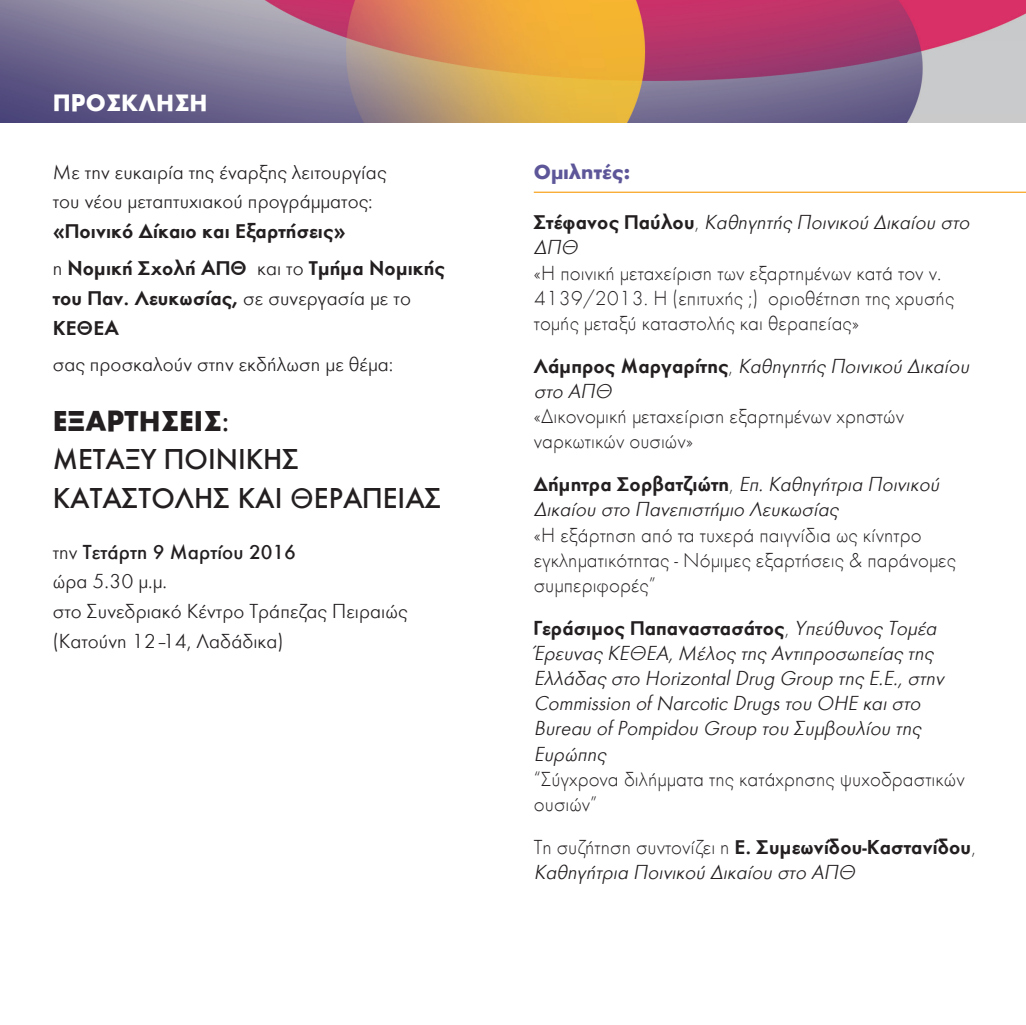
<style>
.page{position:relative;width:1026px;height:1025px;background:#fff}
.page>*{position:absolute;margin:0;border:0;box-sizing:border-box;transform-origin:0 0}
.t1{font:500 29.75px/38.5px "Futura Greek";color:#231f20}
.t2{font:700 29.75px "Futura Greek";color:#231f20}
.t3{font:700 24.5px "Futura Greek";color:#fff}
.t4{font:italic 300 21px/25.2px "Futura Greek";color:#231f20}
.t5{font:100 21px/25.2px "Futura Greek";color:#231f20}
.t6{font:300 21px "Futura Greek";color:#231f20}
.t7{font:600 21px/29.8px "Futura Greek";color:#231f20}
.t8{font:500 21px "Futura Greek";color:#231f20}
.t9{font:700 21px "Futura Greek";color:#5d5799}
.s1{font-weight:300}
.s2{font-weight:500}
.s3{font-weight:600;font-style:normal}
.s4{font-weight:100;font-style:normal}
.s5{font-weight:100}
</style>
<div class="page">
<img style="left:0;top:0;width:1026px;height:122px">
<hr style="left:534px;top:192px;width:492px;height:1px;background:#f9a21c">
<p class="t3" style="left:53px;top:89px;width:156px">ΠΡΟΣΚΛΗΣΗ</p>
<p class="t6" style="left:53px;top:160px;width:335px">Με την ευκαιρία της έναρξης λειτουργίας</p>
<p class="t6" style="left:53px;top:190px;width:322px">του νέου μεταπτυχιακού προγράμματος:</p>
<p class="t7" style="left:53px;top:216px;width:295px">«Ποινικό Δίκαιο και Εξαρτήσεις»</p>
<p class="t7" style="left:53px;top:253px;width:394px"><span class="s1">η</span> Νομική Σχολή ΑΠΘ <span class="s1">και το</span> Τμήμα Νομικής του Παν. Λευκωσίας, <span class="s1">σε συνεργασία με το<br></span>ΚΕΘΕΑ</p>
<p class="t6" style="left:53px;top:353px;width:342px">σας προσκαλούν στην εκδήλωση με θέμα:</p>
<p class="t2" style="left:53px;top:403px;width:178px">ΕΞΑΡΤΗΣΕΙΣ<span class="s2">:</span></p>
<p class="t1" style="left:53px;top:440px;width:390px">ΜΕΤΑΞΥ ΠΟΙΝΙΚΗΣ<br>ΚΑΤΑΣΤΟΛΗΣ ΚΑΙ ΘΕΡΑΠΕΙΑΣ</p>
<p class="t8" style="left:53px;top:539px;width:245px"><span class="s1">την</span> Τετάρτη 9 Μαρτίου 2016</p>
<p class="t6" style="left:53px;top:570px;width:116px">ώρα 5.30 μ.μ.</p>
<p class="t6" style="left:53px;top:600px;width:356px">στο Συνεδριακό Κέντρο Τράπεζας Πειραιώς</p>
<p class="t6" style="left:53px;top:629px;width:232px">(Κατούνη 12–14, Λαδάδικα)</p>
<p class="t9" style="left:534px;top:159px;width:98px">Ομιλητές:</p>
<p class="t4" style="left:534px;top:210px;width:437px"><span class="s3">Στέφανος Παύλου</span><span class="s4">,</span> Καθηγητής Ποινικού Δικαίου στο<br>ΔΠΘ</p>
<p class="t5" style="left:534px;top:261px;width:422px">«Η ποινική μεταχείριση των εξαρτημένων κατά τον ν.<br>4139/2013. Η (επιτυχής ;) οριοθέτηση της χρυσής τομής μεταξύ καταστολής και θεραπείας»</p>
<p class="t4" style="left:534px;top:353px;width:437px"><span class="s3">Λάμπρος Μαργαρίτης</span><span class="s4">,</span> Καθηγητής Ποινικού Δικαίου στο ΑΠΘ</p>
<p class="t5" style="left:534px;top:404px;width:372px">«Δικονομική μεταχείριση εξαρτημένων χρηστών ναρκωτικών ουσιών»</p>
<p class="t4" style="left:534px;top:472px;width:407px"><span class="s3">Δήμητρα Σορβατζιώτη</span><span class="s4">,</span> Επ. Καθηγήτρια Ποινικού<br>Δικαίου στο Πανεπιστήμιο Λευκωσίας</p>
<p class="t5" style="left:534px;top:522px;width:424px">«Η εξάρτηση από τα τυχερά παιγνίδια ως κίνητρο εγκληματικότητας - Νόμιμες εξαρτήσεις &amp; παράνομες συμπεριφορές”</p>
<p class="t4" style="left:534px;top:615px;width:412px"><span class="s3">Γεράσιμος Παπαναστασάτος</span><span class="s4">,</span> Υπεύθυνος Τομέα Έρευνας ΚΕΘΕΑ, Μέλος της Αντιπροσωπείας της Ελλάδας στο Horizontal Drug Group της Ε.Ε., στην Commission of Narcotic Drugs του ΟΗΕ και στο Bureau of Pompidou Group του Συμβουλίου της Ευρώπης</p>
<p class="t5" style="left:534px;top:767px;width:432px">“Σύγχρονα διλήμματα της κατάχρησης ψυχοδραστικών ουσιών”</p>
<p class="t7" style="left:534px;top:831px;width:443px"><span class="s5">Τη συζήτηση συντονίζει η</span> Ε. Συμεωνίδου-Καστανίδου<span class="s5">,</span></p>
<p class="t4" style="left:534px;top:860px;width:323px">Καθηγήτρια Ποινικού Δικαίου στο ΑΠΘ</p>
</div>
